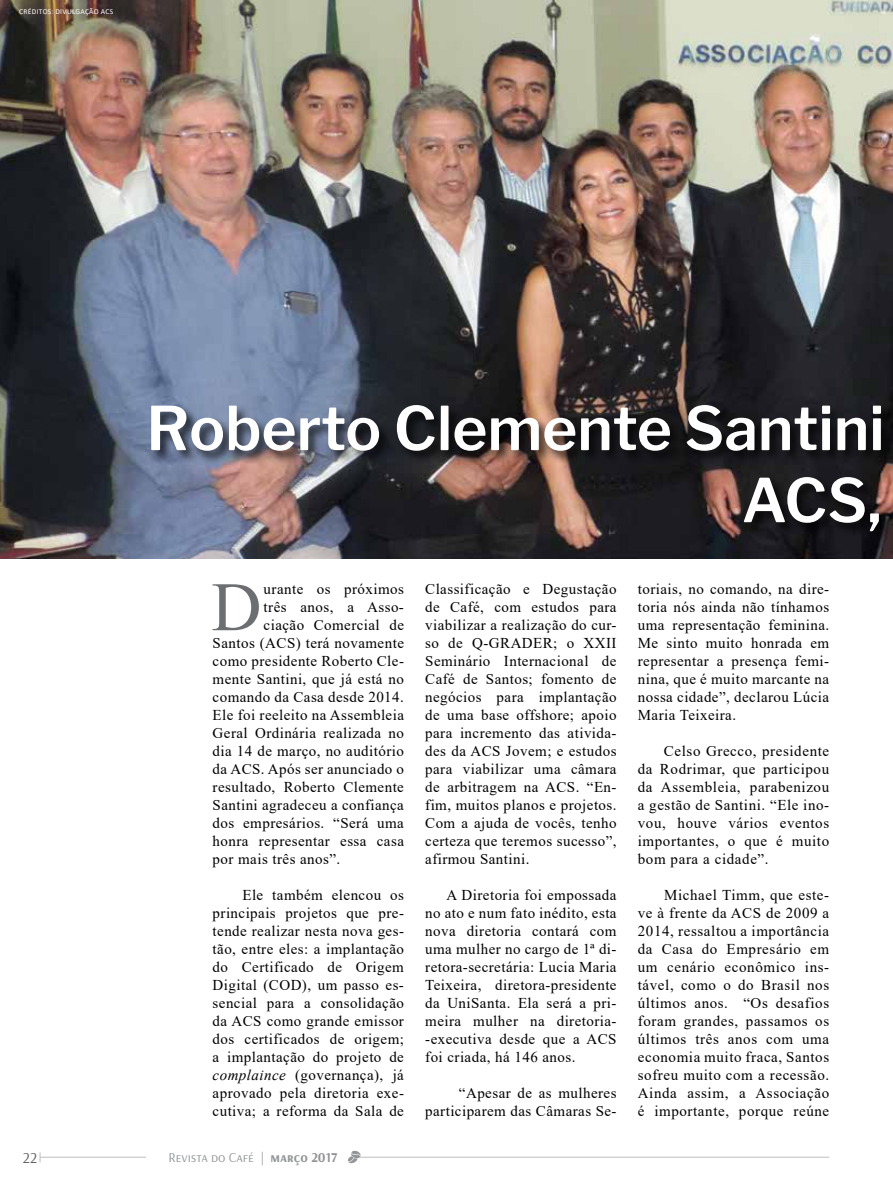
<style>
.page{position:relative;width:893px;height:1191px;background:#fff}
.page>*{position:absolute;margin:0;border:0;box-sizing:border-box;transform-origin:0 0}
.t1{font:69.3px "Times New Roman";color:#6d6e71}
.t2{font:600 60px/72px "Libre Franklin";color:#fff;text-align:right}
.t3{font:15px/18px "Times New Roman";letter-spacing:.03em;color:#000;text-align:justify}
.t4{font:15px "Arsenal";color:#58595b}
.t5{font:13.5px "Arsenal";color:#939598}
.t6{font:7.5px "Calibri";letter-spacing:.04em;color:#fff}
.s1{font-style:italic}
.s2{font-weight:700}
</style>
<div class="page">
<hr style="left:40px;top:1157px;width:789px;height:1px;background:#bcbec0">
<div style="left:146px;top:1148px;width:213px;height:18px;background:#fff"></div>
<svg style="left:348px;top:1150px;width:13px;height:13px"></svg>
<img style="left:0;top:0;width:893px;height:558px">
<div style="left:149px;top:403px;width:744px;height:143px;background:#000;opacity:.75"></div>
<p class="t6" style="left:19px;top:6px;width:95px">CRÉDITOS: DIVULGAÇÃO ACS</p>
<h2 class="t2" style="left:146px;top:392px;width:740px">Roberto Clemente Santini<br>ACS,</h2>
<h1 class="t1" style="left:211px;top:558px;width:52px">D</h1>
<p class="t3" style="left:264px;top:580px;width:142px">urante os próximos</p>
<p class="t3" style="left:264px;top:598px;width:142px">três anos, a Asso-</p>
<p class="t3" style="left:264px;top:616px;width:142px">ciação Comercial de</p>
<p class="t3" style="left:213px;top:634px;width:193px">Santos (ACS) terá novamente</p>
<p class="t3" style="left:213px;top:652px;width:193px">como presidente Roberto Cle-</p>
<p class="t3" style="left:213px;top:670px;width:193px">mente Santini, que já está no</p>
<p class="t3" style="left:213px;top:688px;width:193px">comando da Casa desde 2014.</p>
<p class="t3" style="left:213px;top:706px;width:193px">Ele foi reeleito na Assembleia</p>
<p class="t3" style="left:213px;top:724px;width:193px">Geral Ordinária realizada no</p>
<p class="t3" style="left:213px;top:742px;width:193px">dia 14 de março, no auditório</p>
<p class="t3" style="left:213px;top:760px;width:193px">da ACS. Após ser anunciado o</p>
<p class="t3" style="left:213px;top:778px;width:193px">resultado, Roberto Clemente</p>
<p class="t3" style="left:213px;top:796px;width:193px">Santini agradeceu a confiança</p>
<p class="t3" style="left:213px;top:814px;width:193px">dos empresários. “Será uma</p>
<p class="t3" style="left:213px;top:832px;width:193px">honra representar essa casa</p>
<p class="t3" style="left:213px;top:850px;width:129px">por mais três anos”.</p>
<p class="t3" style="left:213px;top:886px;width:193px;text-indent:30px">Ele também elencou os principais projetos que pre&shy;tende realizar nesta nova ges&shy;tão, entre eles: a implantação do Certificado de Origem Digital (COD), um passo es&shy;sencial para a consolidação da ACS como grande emissor dos certificados de origem; a implantação do projeto de <span class="s1">complaince</span> (governança), já aprovado pela diretoria exe&shy;cutiva; a reforma da Sala de</p>
<p class="t3" style="left:425px;top:580px;width:193px">Classificação e Degustação de Café, com estudos para viabilizar a realização do cur&shy;so de Q-GRADER; o XXII Seminário Internacional de Café de Santos; fomento de negócios para implantação de uma base offshore; apoio para incremento das ativida&shy;des da ACS Jovem; e estudos para viabilizar uma câmara de arbitragem na ACS. “En&shy;fim, muitos planos e projetos.<br>Com a ajuda de vocês, tenho certeza que teremos sucesso”, afirmou Santini.</p>
<p class="t3" style="left:425px;top:886px;width:193px;text-indent:21px">A Diretoria foi empossada no ato e num fato inédito, esta nova diretoria contará com uma mulher no cargo de 1ª di&shy;retora-secretária: Lucia Maria Teixeira, diretora-presidente da UniSanta. Ela será a pri&shy;meira mulher na diretoria--executiva desde que a ACS foi criada, há 146 anos.</p>
<p class="t3" style="left:425px;top:1084px;width:193px;text-align:right">“Apesar de as mulheres participarem das Câmaras Se-</p>
<p class="t3" style="left:638px;top:580px;width:193px">toriais, no comando, na dire&shy;toria nós ainda não tínhamos uma representação feminina.<br>Me sinto muito honrada em representar a presença femi&shy;nina, que é muito marcante na nossa cidade”, declarou Lúcia Maria Teixeira.</p>
<p class="t3" style="left:638px;top:742px;width:193px;text-indent:26px">Celso Grecco, presidente da Rodrimar, que participou da Assembleia, parabenizou a gestão de Santini. “Ele ino&shy;vou, houve vários eventos importantes, o que é muito bom para a cidade”.</p>
<p class="t3" style="left:638px;top:886px;width:193px;text-indent:26px">Michael Timm, que este&shy;ve à frente da ACS de 2009 a 2014, ressaltou a importância da Casa do Empresário em um cenário econômico ins&shy;tável, como o do Brasil nos últimos anos. “Os desafios foram grandes, passamos os últimos três anos com uma economia muito fraca, Santos sofreu muito com a recessão.<br>Ainda assim, a Associação é importante, porque reúne</p>
<p class="t4" style="left:23px;top:1147px;width:16px">22</p>
<p class="t5" style="left:168px;top:1147px;width:170px">Revista do Café | <span class="s2">março 2017</span></p>
</div>
